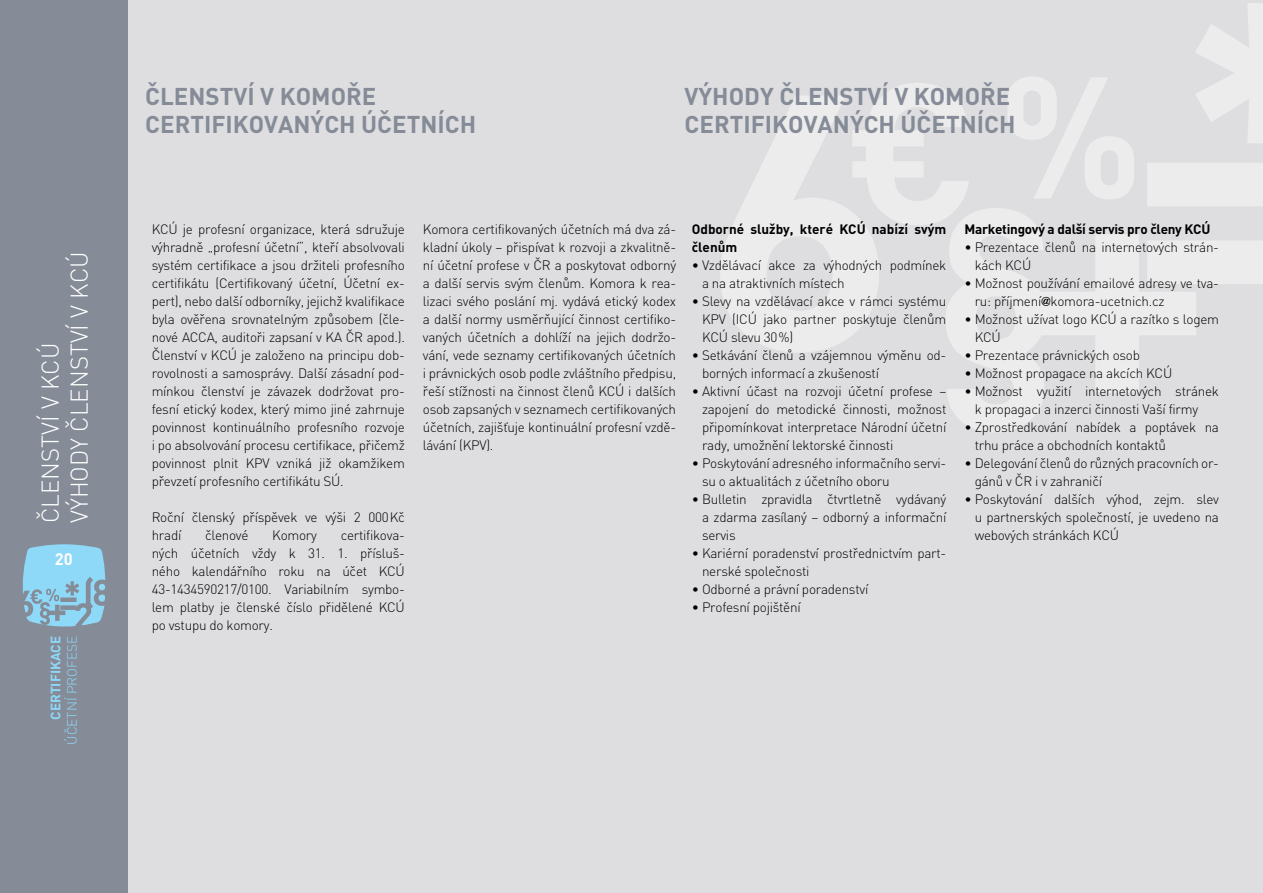
<style>
.page{position:relative;width:1263px;height:893px;background:#fff}
.page>*{position:absolute;margin:0;border:0;box-sizing:border-box;transform-origin:0 0}
.t1{font:700 24px/28.8px "Unient DINCE";color:#858b97}
.t2{font:300 24px/28.8px "Unient DINCE";color:#fff}
.t3{font:700 16.5px "Unient DINCE";color:#fff}
.t4{font:300 13.5px/18px "Unient DINCE";letter-spacing:-.02em;color:#000}
.t5{font:700 13.5px/18px "Unient DINCE";color:#000}
.t6{font:700 13.5px "Unient DINCE";letter-spacing:-.02em;color:#000}
.t7{font:300 13.5px "Unient DINCE";color:#8ed8f8}
.t8{font:700 13.5px "Unient DINCE";color:#8ed8f8}
.s1{font-family:"U001 DOT";font-weight:400}
</style>
<div class="page">
<div style="left:128px;top:0;width:1135px;height:893px;background:#dedee1"></div>
<div style="left:0;top:0;width:128px;height:893px;background:#858b97"></div>
<svg style="left:720px;top:3px;width:543px;height:429px"></svg>
<svg style="left:22px;top:544px;width:84px;height:83px"></svg>
<h1 class="t2" style="left:38px;top:523px;width:273px;rotate:-90deg">ČLENSTVÍ V KCÚ<br>VÝHODY ČLENSTVÍ V KCÚ</h1>
<p class="t3" style="left:55px;top:549px;width:19px">20</p>
<p class="t8" style="left:47px;top:720px;width:85px;rotate:-90deg">CERTIFIKACE</p>
<p class="t7" style="left:66px;top:745px;width:110px;rotate:-90deg">ÚČETNÍ PROFESE</p>
<h1 class="t1" style="left:145px;top:81px;width:332px">ČLENSTVÍ V KOMOŘE<br>CERTIFIKOVANÝCH ÚČETNÍCH</h1>
<h1 class="t1" style="left:685px;top:81px;width:332px">VÝHODY ČLENSTVÍ V KOMOŘE<br>CERTIFIKOVANÝCH ÚČETNÍCH</h1>
<p class="t4" style="left:152px;top:221px;width:255px;text-align:justify">KCÚ je profesní organizace, která sdružuje výhradně „profesní účetní“, kteří absolvovali systém certifikace a jsou držiteli profesního certifikátu (Certifikovaný účetní, Účetní ex&shy;pert), nebo další odborníky, jejichž kvalifikace byla ověřena srovnatelným způsobem (čle&shy;nové ACCA, auditoři zapsaní v KA ČR apod.).<br>Členství v KCÚ je založeno na principu dob&shy;rovolnosti a samosprávy. Další zásadní pod&shy;mínkou členství je závazek dodržovat pro&shy;fesní etický kodex, který mimo jiné zahrnuje povinnost kontinuálního profesního rozvoje i po absolvování procesu certifikace, přičemž povinnost plnit KPV vzniká již okamžikem převzetí profesního certifikátu SÚ.</p>
<p class="t4" style="left:152px;top:509px;width:255px">Roční členský příspěvek ve výši 2 000Kč hradí</p>
<p class="t4" style="left:205px;top:527px;width:45px">členové</p>
<p class="t4" style="left:272px;top:527px;width:46px">Komory</p>
<p class="t4" style="left:152px;top:527px;width:255px;text-align:justify;text-indent:189px">certifikova&shy;ných účetních vždy k 31. 1. přísluš&shy;ného kalendářního roku na účet KCÚ 43-1434590217/0100. Variabilním symbo&shy;lem platby je členské číslo přidělené KCÚ po vstupu do komory.</p>
<p class="t4" style="left:423px;top:221px;width:255px;text-align:justify">Komora certifikovaných účetních má dva zá&shy;kladní úkoly – přispívat k rozvoji a zkvalitně&shy;ní účetní profese v ČR a poskytovat odborný a další servis svým členům. Komora k rea&shy;lizaci svého poslání mj. vydává etický kodex a další normy usměrňující činnost certifiko&shy;vaných účetních a dohlíží na jejich dodržo&shy;vání, vede seznamy certifikovaných účetních i právnických osob podle zvláštního předpisu, řeší stížnosti na činnost členů KCÚ i dalších osob zapsaných v seznamech certifikovaných účetních, zajišťuje kontinuální profesní vzdě&shy;lávání (KPV).</p>
<p class="t5" style="left:692px;top:220px;width:256px">Odborné služby, které KCÚ nabízí svým členům</p>
<p class="t4" style="left:702px;top:257px;width:246px;text-indent:-10px">• Vzdělávací akce za výhodných podmínek a na atraktivních místech</p>
<p class="t4" style="left:702px;top:293px;width:246px;text-align:justify;text-indent:-10px">• Slevy na vzdělávací akce v rámci systému KPV (ICÚ jako partner poskytuje členům KCÚ slevu 30%)</p>
<p class="t4" style="left:702px;top:347px;width:246px;text-indent:-10px">• Setkávání členů a vzájemnou výměnu od&shy;borných informací a zkušeností</p>
<p class="t4" style="left:702px;top:383px;width:246px;text-align:justify;text-indent:-10px">• Aktivní účast na rozvoji účetní profese – zapojení do metodické činnosti, možnost připomínkovat interpretace Národní účetní rady, umožnění lektorské činnosti</p>
<p class="t4" style="left:702px;top:455px;width:246px;text-indent:-10px">• Poskytování adresného informačního servi&shy;su o aktualitách z účetního oboru</p>
<p class="t4" style="left:702px;top:491px;width:246px;text-align:justify;text-indent:-10px">• Bulletin zpravidla čtvrtletně vydávaný a zdarma zasílaný – odborný a informační servis</p>
<p class="t4" style="left:702px;top:545px;width:246px;text-indent:-10px">• Kariérní poradenství prostřednictvím part&shy;nerské společnosti</p>
<p class="t4" style="left:692px;top:581px;width:178px">• Odborné a právní poradenství</p>
<p class="t4" style="left:692px;top:599px;width:110px">• Profesní pojištění</p>
<p class="t6" style="left:964px;top:220px;width:247px">Marketingový a další servis pro členy KCÚ</p>
<p class="t4" style="left:975px;top:239px;width:246px;text-indent:-10px">• Prezentace členů na internetových strán&shy;kách KCÚ</p>
<p class="t4" style="left:975px;top:275px;width:246px;text-indent:-10px">• Možnost používání emailové adresy ve tva&shy;ru: příjmení<span class="s1">@</span>komora-ucetnich.cz</p>
<p class="t4" style="left:975px;top:311px;width:246px;text-indent:-10px">• Možnost užívat logo KCÚ a razítko s logem<br>KCÚ</p>
<p class="t4" style="left:964px;top:347px;width:177px">• Prezentace právnických osob</p>
<p class="t4" style="left:964px;top:365px;width:209px">• Možnost propagace na akcích KCÚ</p>
<p class="t4" style="left:975px;top:383px;width:246px;text-indent:-10px">• Možnost využití internetových stránek k propagaci a inzerci činnosti Vaší firmy</p>
<p class="t4" style="left:975px;top:419px;width:246px;text-indent:-10px">• Zprostředkování nabídek a poptávek na trhu práce a obchodních kontaktů</p>
<p class="t4" style="left:975px;top:455px;width:246px;text-indent:-10px">• Delegování členů do různých pracovních or&shy;gánů v ČR i v zahraničí</p>
<p class="t4" style="left:975px;top:491px;width:246px;text-align:justify;text-indent:-10px">• Poskytování dalších výhod, zejm. slev u partnerských společností, je uvedeno na webových stránkách KCÚ</p>
</div>
